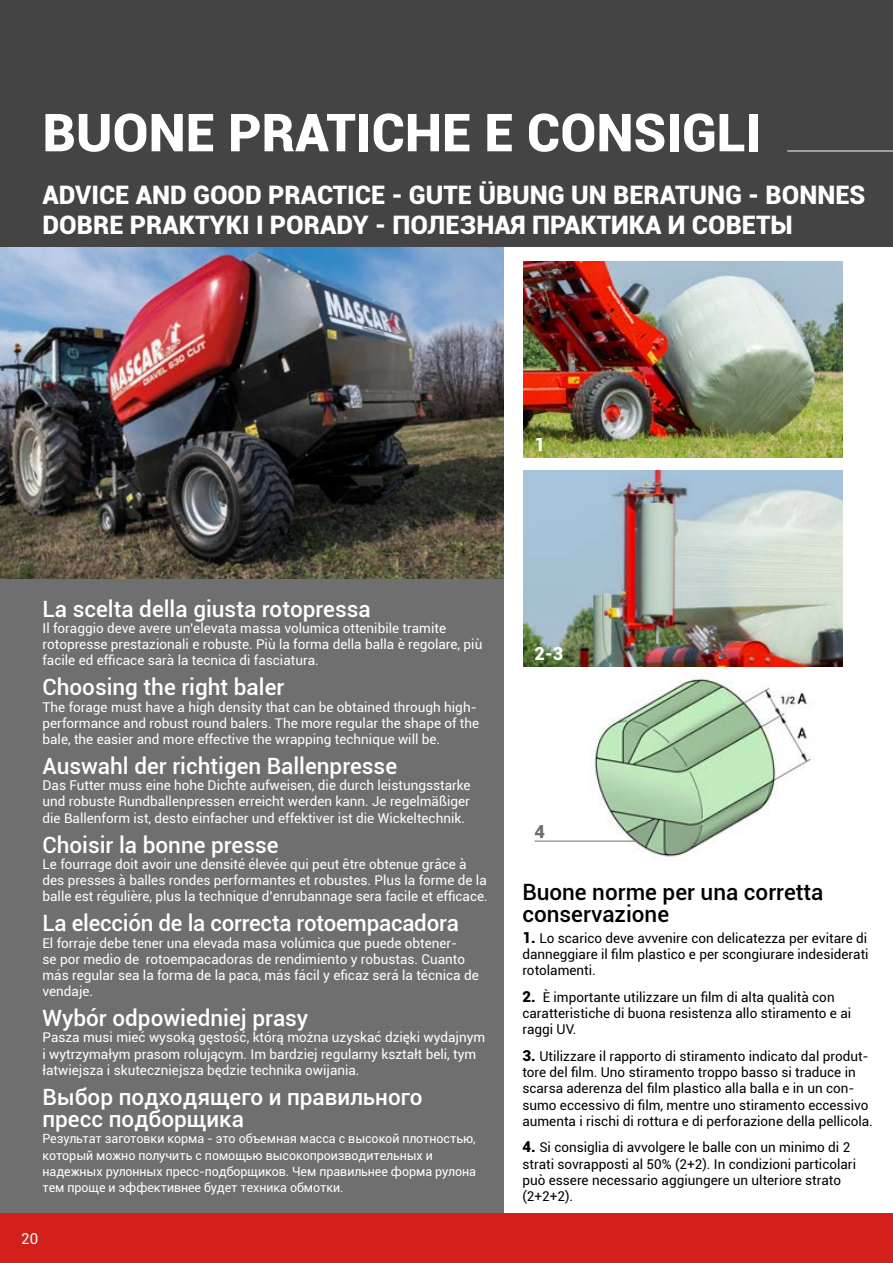
<style>
.page{position:relative;width:893px;height:1263px;background:#fff}
.page>*{position:absolute;margin:0;border:0;box-sizing:border-box;transform-origin:0 0}
.t1{font:900 52.5px "Roboto";color:#fff}
.t2{font:900 25.5px/30px "Roboto";color:#fff}
.t3{font:500 22.5px/22.5px "Roboto";color:#fff}
.t4{font:500 22.5px/22.5px "Roboto";color:#000}
.t5{font:900 18px "Roboto";color:#fff}
.t6{font:900 18px "Roboto";color:#716f6f}
.t7{font:15px "Roboto";color:#fff}
.t8{font:13.5px/16.2px "Roboto";color:#fff}
.t9{font:13.5px/16.2px "Roboto";color:#000}
.t10{font:12.75px/16.2px "Roboto";letter-spacing:-.005em;color:#fff}
.s1{font-weight:900;font-size:15px}
</style>
<div class="page">
<div style="left:0;top:219px;width:503px;height:1044px;background:#706f6f"></div>
<img style="left:0;top:247px;width:503px;height:331px">
<div style="left:0;top:0;width:893px;height:247px;background:#444"></div>
<div style="left:0;top:1214px;width:893px;height:49px;background:#d4201a"></div>
<img style="left:523px;top:261px;width:319px;height:196px">
<img style="left:523px;top:471px;width:319px;height:195px">
<img style="left:590px;top:678px;width:222px;height:179px">
<hr style="left:535px;top:841px;width:102px;height:1px;background:#706f6f">
<hr style="left:787px;top:151px;width:106px;height:1px;background:#fff">
<h1 class="t1" style="left:43px;top:95px;width:721px">BUONE PRATICHE E CONSIGLI</h1>
<h2 class="t2" style="left:43px;top:179px;width:824px">ADVICE AND GOOD PRACTICE - GUTE ÜBUNG UN BERATUNG - BONNES<br>DOBRE PRAKTYKI I PORADY - ПОЛЕЗНАЯ ПРАКТИКА И СОВЕТЫ</h2>
<h3 class="t5" style="left:535px;top:432px;width:12px">1</h3>
<h3 class="t3" style="left:43px;top:597px;width:330px">La scelta della giusta rotopressa</h3>
<p class="t8" style="left:43px;top:620px;width:441px">Il foraggio deve avere un’elevata massa volumica ottenibile tramite rotopresse prestazionali e robuste. Più la forma della balla è regolare, più facile ed efficace sarà la tecnica di fasciatura.</p>
<h3 class="t3" style="left:43px;top:675px;width:243px">Choosing the right baler</h3>
<p class="t8" style="left:43px;top:698px;width:438px">The forage must have a high density that can be obtained through high&shy;performance and robust round balers. The more regular the shape of the bale, the easier and more effective the wrapping technique will be.</p>
<h3 class="t3" style="left:43px;top:754px;width:356px">Auswahl der richtigen Ballenpresse</h3>
<p class="t8" style="left:43px;top:777px;width:430px;text-align:justify">Das Futter muss eine hohe Dichte aufweisen, die durch leistungsstarke und robuste Rundballenpressen erreicht werden kann. Je regelmäßiger die Ballenform ist, desto einfacher und effektiver ist die Wickeltechnik.</p>
<h3 class="t3" style="left:43px;top:832px;width:238px">Choisir la bonne presse</h3>
<p class="t8" style="left:43px;top:855px;width:447px">Le fourrage doit avoir une densité élevée qui peut être obtenue grâce à des presses à balles rondes performantes et robustes. Plus la forme de la balle est régulière, plus la technique d’enrubannage sera facile et efficace.</p>
<h3 class="t3" style="left:43px;top:911px;width:418px">La elección de la correcta rotoempacadora</h3>
<p class="t8" style="left:43px;top:934px;width:438px">El forraje debe tener una elevada masa volúmica que puede obtener-<br>se por medio de rotoempacadoras de rendimiento y robustas. Cuanto más regular sea la forma de la paca, más fácil y eficaz será la técnica de vendaje.</p>
<h3 class="t3" style="left:43px;top:1006px;width:267px">Wybór odpowiedniej prasy</h3>
<p class="t8" style="left:43px;top:1029px;width:444px">Pasza musi mieć wysoką gęstość, którą można uzyskać dzięki wydajnym i wytrzymałym prasom rolującym. Im bardziej regularny kształt beli, tym łatwiejsza i skuteczniejsza będzie technika owijania.</p>
<h3 class="t3" style="left:43px;top:1084px;width:382px">Выбор подходящего и правильного пресс подборщика</h3>
<p class="t10" style="left:43px;top:1130px;width:435px">Результат заготовки корма - это объемная масса с высокой плотностью, который можно получить с помощью высокопроизводительных и надежных рулонных пресс-подборщиков. Чем правильнее форма рулона тем проще и эффективнее будет техника обмотки.</p>
<p class="t7" style="left:21px;top:1228px;width:18px">20</p>
<h3 class="t5" style="left:535px;top:641px;width:30px">2-3</h3>
<h3 class="t6" style="left:535px;top:819px;width:12px">4</h3>
<h3 class="t4" style="left:522px;top:880px;width:303px">Buone norme per una corretta conservazione</h3>
<p class="t9" style="left:522px;top:929px;width:348px;text-align:justify"><span class="s1">1.</span> Lo scarico deve avvenire con delicatezza per evitare di danneggiare il film plastico e per scongiurare indesiderati rotolamenti.</p>
<p class="t9" style="left:522px;top:988px;width:330px"><span class="s1">2.</span> È importante utilizzare un film di alta qualità con caratteristiche di buona resistenza allo stiramento e ai raggi UV.</p>
<p class="t9" style="left:522px;top:1047px;width:352px"><span class="s1">3.</span> Utilizzare il rapporto di stiramento indicato dal produt&shy;tore del film. Uno stiramento troppo basso si traduce in scarsa aderenza del film plastico alla balla e in un con&shy;sumo eccessivo di film, mentre uno stiramento eccessivo aumenta i rischi di rottura e di perforazione della pellicola.</p>
<p class="t9" style="left:522px;top:1139px;width:335px"><span class="s1">4.</span> Si consiglia di avvolgere le balle con un minimo di 2 strati sovrapposti al 50% (2+2). In condizioni particolari può essere necessario aggiungere un ulteriore strato (2+2+2).</p>
</div>
